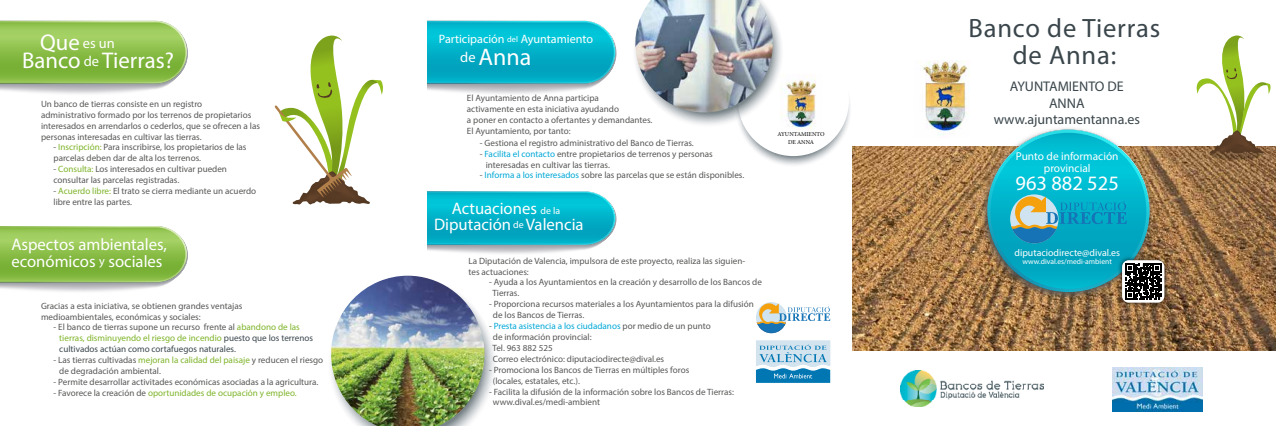
<style>
.page{position:relative;width:1276px;height:426px;background:#fff}
.page>*{position:absolute;margin:0;border:0;box-sizing:border-box;transform-origin:0 0}
.t1{font:26.5px/27.3px "Myriad Pro";letter-spacing:.03em;color:#3a464b;text-align:center}
.t2{font:24px "Myriad Pro";color:#fff}
.t3{font:22.8px "Myriad Pro";color:#fff}
.t4{font:20.5px "Myriad Pro";color:#fff}
.t5{font:16.7px/17px "Myriad Pro";color:#fff}
.t6{font:14.4px "Myriad Pro";color:#fff}
.t7{font:14px/16.8px "Myriad Pro";color:#3a464b;text-align:center}
.t8{font:12.1px "Myriad Pro";color:#fff}
.t9{font:11.4px/12.1px "Myriad Pro";color:#fff;text-align:center}
.t10{font:9.9px "Myriad Pro";color:#fff}
.t11{font:9.1px/10.9px "Myriad Pro";color:#575756}
.t12{font:9.1px/10.9px "Myriad Pro";color:#3a464b}
.t13{font:9.1px "Myriad Pro";color:#7eb429}
.t14{font:7.6px "Myriad Pro";color:#fff}
.t15{font:6px/7.2px "Minion Pro";color:#000;text-align:center}
.s1{font-size:22.8px}
.s2{font-size:14.4px}
.s3{color:#7eb429}
.s4{font-size:12.1px}
.s5{color:#575756}
.s6{font-size:8.3px}
.s7{color:#00a8d7}
.s8{font-size:9.9px}
</style>
<div class="page">
<img style="left:852px;top:146px;width:424px;height:204px">
<img style="left:1182px;top:146px;width:94px;height:40px">
<svg style="left:1195px;top:35px;width:76px;height:119px"></svg>
<svg style="left:489px;top:335px;width:5px;height:56px"></svg>
<img style="left:331px;top:275px;width:158px;height:150px">
<svg style="left:274px;top:35px;width:109px;height:169px"></svg>
<svg style="left:671px;top:99px;width:179px;height:66px"></svg>
<img style="left:635px;top:0;width:147px;height:114px">
<svg style="left:0;top:21px;width:188px;height:73px;background:#9ac366"></svg>
<svg style="left:0;top:226px;width:188px;height:66px;background:#9bc466"></svg>
<svg style="left:427px;top:191px;width:189px;height:63px;background:#29bacd"></svg>
<svg style="left:427px;top:21px;width:189px;height:73px;background:#26b9cd"></svg>
<svg style="left:756px;top:303px;width:74px;height:30px"></svg>
<svg style="left:756px;top:340px;width:74px;height:42px;background:#8bbfdb"></svg>
<img style="left:959px;top:128px;width:216px;height:193px">
<svg style="left:987px;top:129px;width:162px;height:162px"></svg>
<svg style="left:987px;top:129px;width:162px;height:162px;background:#04b6cc"></svg>
<svg style="left:1010px;top:196px;width:116px;height:47px;background:#38a7b6"></svg>
<img style="left:1115px;top:253px;width:56px;height:56px">
<div style="left:1122px;top:260px;width:42px;height:42px;background:#fff;border-radius:7px"></div>
<svg style="left:1125px;top:263px;width:37px;height:36px"></svg>
<img style="left:1113px;top:367px;width:89px;height:44px">
<img style="left:901px;top:370px;width:142px;height:36px">
<img style="left:922px;top:60px;width:47px;height:77px">
<img style="left:781px;top:74px;width:40px;height:57px">
<h3 class="t6" style="left:40px;top:34px;width:76px"><span class="s1">Que</span> es un</h3>
<h3 class="t3" style="left:22px;top:47px;width:153px">Banco <span class="s2">de</span> Tierras?</h3>
<p class="t11" style="left:41px;top:98px;width:220px">Un banco de tierras consiste en un registro<br>administrativo formado por los terrenos de propietarios interesados en arrendarlos o cederlos, que se ofrecen a las personas interesadas en cultivar las tierras.</p>
<p class="t11" style="left:54px;top:141px;width:194px">- <span class="s3">Inscripción:</span> Para inscribirse, los propietarios de las parcelas deben dar de alta los terrenos.</p>
<p class="t11" style="left:54px;top:163px;width:175px">- <span class="s3">Consulta:</span> Los interesados en cultivar pueden consultar las parcelas registradas.</p>
<p class="t11" style="left:54px;top:185px;width:204px">- <span class="s3">Acuerdo libre:</span> El trato se cierra mediante un acuerdo libre entre las partes.</p>
<h3 class="t5" style="left:11px;top:235px;width:157px">Aspectos ambientales, económicos <span class="s4">y</span> sociales</h3>
<p class="t11" style="left:41px;top:299px;width:203px">Gracias a esta iniciativa, se obtienen grandes ventajas medioambientales, económicas y sociales:</p>
<p class="t12" style="left:59px;top:321px;width:255px;text-indent:-6px"><span class="s5">- El banco de tierras supone un recurso frente al</span> <span class="s3">abandono de las tierras, disminuyendo el riesgo de incendio</span> puesto que los terrenos cultivados actúan como cortafuegos naturales.</p>
<p class="t11" style="left:59px;top:354px;width:265px;text-indent:-6px">- Las tierras cultivadas <span class="s3">mejoran la calidad del paisaje</span> y reducen el riesgo de degradación ambiental.</p>
<p class="t11" style="left:54px;top:375px;width:266px">- Permite desarrollar activitades económicas asociadas a la agricultura.</p>
<p class="t13" style="left:54px;top:386px;width:245px"><span class="s5">- Favorece la creación de</span> oportunidades de ocupación y empleo.</p>
<h3 class="t8" style="left:439px;top:32px;width:156px">Participación <span class="s6">del</span> Ayuntamiento</h3>
<h2 class="t2" style="left:460px;top:42px;width:73px"><span class="s2">de</span> Anna</h2>
<p class="t11" style="left:467px;top:93px;width:187px">El Ayuntamiento de Anna participa<br>activamente en esta iniciativa ayudando<br>a poner en contacto a ofertantes y demandantes.<br>El Ayuntamiento, por tanto:</p>
<p class="t11" style="left:480px;top:137px;width:215px">- Gestiona el registro administrativo del Banco de Tierras.</p>
<p class="t11" style="left:486px;top:148px;width:229px;text-indent:-6px">- <span class="s7">Facilita el contacto</span> entre propietarios de terrenos y personas interesadas en cultivar las tierras.</p>
<p class="t11" style="left:480px;top:169px;width:266px">- <span class="s7">Informa a los interesados</span> sobre las parcelas que se están disponibles.</p>
<h3 class="t5" style="left:434px;top:200px;width:151px;line-height:15.9px;text-align:center">Actuaciones <span class="s8">de la<br></span>Diputación <span class="s8">de</span> Valencia</h3>
<p class="t11" style="left:468px;top:254px;width:278px">La Diputación de Valencia, impulsora de este proyecto, realiza las siguien&shy;tes actuaciones:</p>
<p class="t11" style="left:492px;top:276px;width:271px;text-indent:-3px">- Ayuda a los Ayuntamientos en la creación y desarrollo de los Bancos de<br>Tierras.</p>
<p class="t11" style="left:493px;top:298px;width:262px;text-indent:-4px">- Proporciona recursos materiales a los Ayuntamientos para la difusión de los Bancos de Tierras.</p>
<p class="t11" style="left:492px;top:320px;width:220px;text-indent:-3px">- <span class="s7">Presta asistencia a los ciudadanos</span> por medio de un punto de información provincial:<br>Tel. 963 882 525<br>Correo electrónico: diputaciodirecte@dival.es</p>
<p class="t11" style="left:493px;top:363px;width:198px;text-indent:-4px">- Promociona los Bancos de Tierras en múltiples foros (locales, estatales, etc.).</p>
<p class="t11" style="left:493px;top:385px;width:243px;text-indent:-4px">- Facilita la difusión de la información sobre los Bancos de Tierras: www.dival.es/medi-ambient</p>
<p class="t15" style="left:777px;top:131px;width:49px">AYUNTAMIENTO<br>DE ANNA</p>
<h1 class="t1" style="left:968px;top:14px;width:193px">Banco de Tierras de Anna:</h1>
<h3 class="t7" style="left:993px;top:77px;width:148px">AYUNTAMIENTO DE<br>ANNA www.ajuntamentanna.es</h3>
<p class="t9" style="left:1015px;top:150px;width:104px">Punto de información provincial</p>
<h3 class="t4" style="left:1015px;top:170px;width:105px">963 882 525</h3>
<p class="t10" style="left:1014px;top:246px;width:107px">diputaciodirecte@dival.es</p>
<p class="t14" style="left:1022px;top:257px;width:91px">www.dival.es/medi-ambient</p>
</div>
